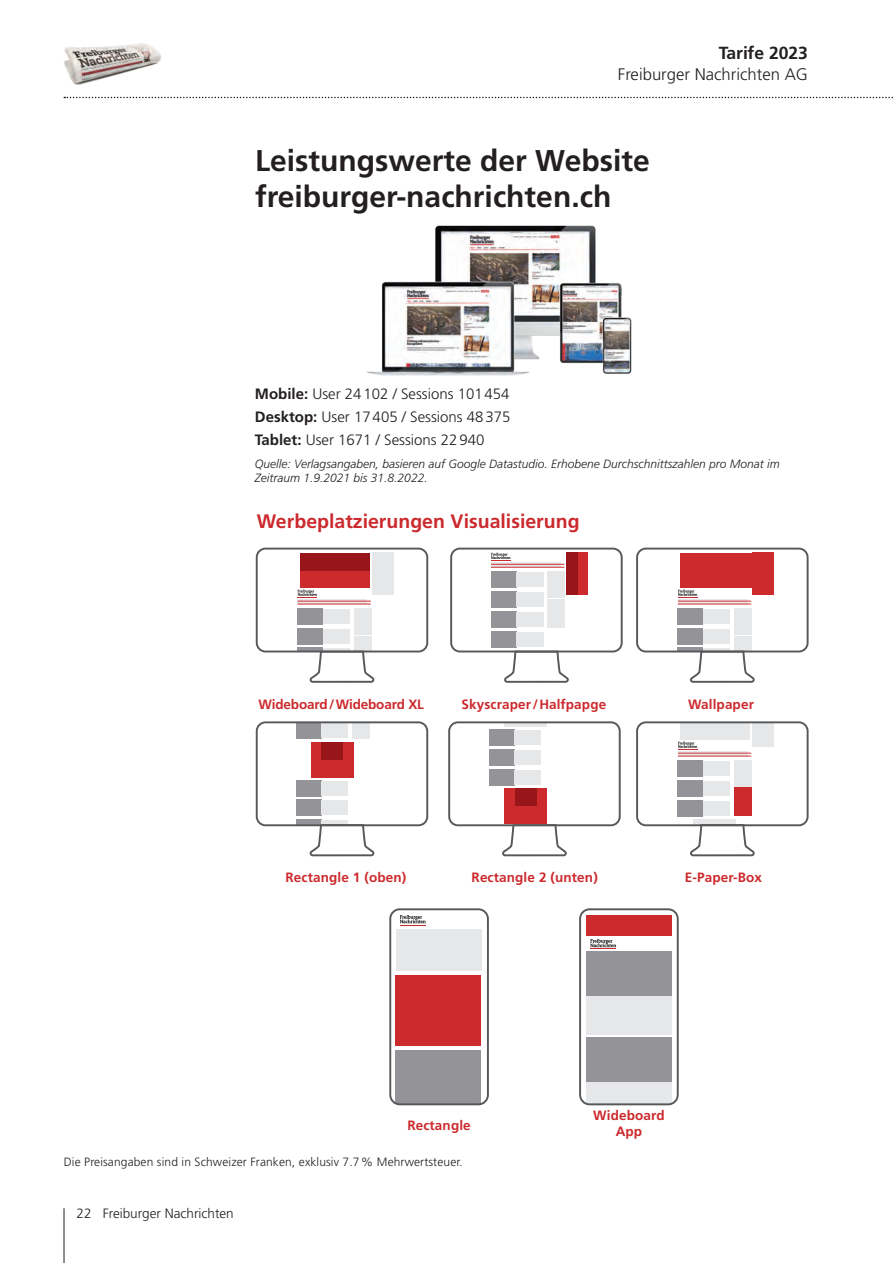
<style>
.page{position:relative;width:893px;height:1263px;background:#fff}
.page>*{position:absolute;margin:0;border:0;box-sizing:border-box;transform-origin:0 0}
.t1{font:700 30px/36px "Frutiger LT Pro";color:#231f20}
.t2{font:700 19.5px "Frutiger LT Pro";color:#cc2a2d}
.t3{font:700 17.55px "Frutiger LT Pro";color:#231f20}
.t4{font:300 16.65px "Frutiger LT Pro";color:#231f20}
.t5{font:300 15px/23px "Frutiger LT Pro";color:#231f20;text-align:justify}
.t6{font:700 13.5px/16.2px "Frutiger LT Pro";letter-spacing:.01em;color:#cc2a2d;text-align:center}
.t7{font:300 13.5px "Frutiger LT Pro";color:#231f20}
.t8{font:700 13.5px "Frutiger LT Pro";letter-spacing:-.01em;color:#cc2a2d}
.t9{font:italic 300 12px/14.4px "Frutiger LT Pro";color:#231f20}
.t10{font:300 12px "Frutiger LT Pro";letter-spacing:.01em;color:#231f20}
.s1{font-weight:700}
</style>
<div class="page">
<hr style="left:64px;top:1208px;width:1px;height:55px;background:#231f20">
<svg style="left:64px;top:97px;width:829px;height:1px"></svg>
<img style="left:64px;top:43px;width:98px;height:42px">
<img style="left:435px;top:225px;width:161px;height:135px">
<img style="left:367px;top:281px;width:163px;height:94px">
<img style="left:559px;top:282px;width:63px;height:82px">
<img style="left:601px;top:316px;width:31px;height:58px">
<div style="left:752px;top:553px;width:21px;height:42px;background:#cc2a2d"></div>
<div style="left:680px;top:553px;width:73px;height:35px;background:#cc2a2d"></div>
<div style="left:734px;top:636px;width:18px;height:16px;background:#e6e7e9"></div>
<hr style="left:678px;top:599px;width:69px;height:1px;background:#e6e7e9">
<hr style="left:678px;top:602px;width:69px;height:1px;background:#e6e7e9">
<hr style="left:678px;top:601px;width:73px;height:1px;background:#cc2a2d">
<hr style="left:678px;top:604px;width:73px;height:1px;background:#cc2a2d">
<svg style="left:678px;top:589px;width:19px;height:9px"></svg>
<div style="left:734px;top:608px;width:18px;height:26px;background:#e6e7e9"></div>
<div style="left:678px;top:608px;width:25px;height:16px;background:#939398"></div>
<div style="left:703px;top:609px;width:27px;height:14px;background:#e6e7e9"></div>
<div style="left:678px;top:628px;width:25px;height:16px;background:#939398"></div>
<div style="left:703px;top:628px;width:27px;height:15px;background:#e6e7e9"></div>
<hr style="left:678px;top:648px;width:25px;height:4px;background:#939398">
<hr style="left:703px;top:648px;width:27px;height:4px;background:#e6e7e9">
<div style="left:636px;top:548px;width:173px;height:104px;border:2px solid #57585a;border-radius:9px"></div>
<svg style="left:688px;top:650px;width:68px;height:33px"></svg>
<div style="left:567px;top:553px;width:21px;height:42px;background:#cc2a2d"></div>
<div style="left:566px;top:553px;width:12px;height:42px;background:#981519"></div>
<div style="left:450px;top:548px;width:173px;height:104px;border:2px solid #57585a;border-radius:9px"></div>
<svg style="left:502px;top:650px;width:68px;height:33px"></svg>
<div style="left:372px;top:553px;width:21px;height:42px;background:#e6e7e9"></div>
<div style="left:300px;top:570px;width:69px;height:18px;background:#cc2a2d"></div>
<div style="left:300px;top:553px;width:69px;height:17px;background:#981519"></div>
<div style="left:256px;top:548px;width:172px;height:104px;border:2px solid #57585a;border-radius:9px"></div>
<svg style="left:298px;top:589px;width:78px;height:94px"></svg>
<div style="left:352px;top:722px;width:18px;height:16px;background:#e6e7e9"></div>
<div style="left:296px;top:722px;width:25px;height:17px;background:#939398"></div>
<div style="left:321px;top:723px;width:27px;height:15px;background:#e6e7e9"></div>
<div style="left:296px;top:780px;width:25px;height:16px;background:#939398"></div>
<div style="left:296px;top:800px;width:25px;height:16px;background:#939398"></div>
<div style="left:296px;top:820px;width:25px;height:5px;background:#939398"></div>
<div style="left:311px;top:742px;width:42px;height:35px;background:#cc2a2d"></div>
<div style="left:322px;top:742px;width:21px;height:17px;background:#981519"></div>
<div style="left:256px;top:721px;width:172px;height:105px;border:2px solid #57585a;border-radius:9px"></div>
<svg style="left:308px;top:774px;width:68px;height:83px"></svg>
<div style="left:489px;top:729px;width:25px;height:16px;background:#939398"></div>
<div style="left:514px;top:730px;width:27px;height:15px;background:#e6e7e9"></div>
<div style="left:489px;top:749px;width:25px;height:16px;background:#939398"></div>
<div style="left:514px;top:750px;width:27px;height:14px;background:#e6e7e9"></div>
<div style="left:489px;top:769px;width:25px;height:16px;background:#939398"></div>
<div style="left:514px;top:769px;width:27px;height:15px;background:#e6e7e9"></div>
<hr style="left:504px;top:722px;width:42px;height:4px;background:#e6e7e9">
<div style="left:504px;top:788px;width:42px;height:35px;background:#cc2a2d"></div>
<div style="left:515px;top:788px;width:21px;height:18px;background:#981519"></div>
<div style="left:448px;top:721px;width:173px;height:105px;border:2px solid #57585a;border-radius:9px"></div>
<svg style="left:500px;top:823px;width:68px;height:34px"></svg>
<div style="left:752px;top:722px;width:21px;height:25px;background:#e6e7e9"></div>
<div style="left:680px;top:722px;width:70px;height:18px;background:#e6e7e9"></div>
<div style="left:734px;top:788px;width:18px;height:28px;background:#cc2a2d"></div>
<hr style="left:678px;top:751px;width:69px;height:1px;background:#e6e7e9">
<hr style="left:678px;top:754px;width:69px;height:1px;background:#e6e7e9">
<hr style="left:678px;top:753px;width:73px;height:1px;background:#cc2a2d">
<hr style="left:678px;top:756px;width:73px;height:1px;background:#cc2a2d">
<svg style="left:678px;top:742px;width:19px;height:8px"></svg>
<div style="left:734px;top:760px;width:18px;height:26px;background:#e6e7e9"></div>
<div style="left:678px;top:760px;width:25px;height:16px;background:#939398"></div>
<div style="left:703px;top:761px;width:27px;height:15px;background:#e6e7e9"></div>
<div style="left:678px;top:780px;width:25px;height:16px;background:#939398"></div>
<div style="left:703px;top:780px;width:27px;height:15px;background:#e6e7e9"></div>
<div style="left:678px;top:800px;width:25px;height:16px;background:#939398"></div>
<div style="left:703px;top:800px;width:27px;height:15px;background:#e6e7e9"></div>
<div style="left:693px;top:819px;width:42px;height:7px;background:#e6e7e9"></div>
<div style="left:636px;top:721px;width:173px;height:105px;border:2px solid #57585a;border-radius:9px"></div>
<svg style="left:688px;top:823px;width:68px;height:34px"></svg>
<div style="left:547px;top:599px;width:18px;height:28px;background:#e6e7e9"></div>
<hr style="left:491px;top:562px;width:70px;height:1px;background:#e6e7e9">
<hr style="left:491px;top:565px;width:70px;height:1px;background:#e6e7e9">
<hr style="left:491px;top:564px;width:73px;height:1px;background:#cc2a2d">
<hr style="left:491px;top:567px;width:73px;height:1px;background:#cc2a2d">
<svg style="left:491px;top:553px;width:19px;height:8px"></svg>
<div style="left:548px;top:571px;width:17px;height:27px;background:#e6e7e9"></div>
<div style="left:491px;top:571px;width:25px;height:17px;background:#939398"></div>
<div style="left:516px;top:572px;width:27px;height:15px;background:#e6e7e9"></div>
<div style="left:491px;top:591px;width:25px;height:16px;background:#939398"></div>
<div style="left:516px;top:592px;width:27px;height:15px;background:#e6e7e9"></div>
<div style="left:491px;top:611px;width:25px;height:16px;background:#939398"></div>
<div style="left:516px;top:612px;width:27px;height:15px;background:#e6e7e9"></div>
<div style="left:491px;top:631px;width:25px;height:17px;background:#939398"></div>
<div style="left:516px;top:632px;width:27px;height:15px;background:#e6e7e9"></div>
<svg style="left:590px;top:939px;width:26px;height:10px"></svg>
<div style="left:586px;top:952px;width:85px;height:44px;background:#939398"></div>
<div style="left:586px;top:996px;width:85px;height:38px;background:#e6e7e9"></div>
<div style="left:586px;top:1037px;width:85px;height:45px;background:#939398"></div>
<div style="left:586px;top:1082px;width:85px;height:23px;background:#e6e7e9"></div>
<div style="left:579px;top:908px;width:100px;height:197px;border:2px solid #57585a;border-radius:9px"></div>
<div style="left:587px;top:915px;width:85px;height:20px;background:#cc2a2d"></div>
<div style="left:395px;top:1051px;width:85px;height:53px;background:#939398"></div>
<svg style="left:400px;top:915px;width:26px;height:9px"></svg>
<div style="left:396px;top:929px;width:85px;height:41px;background:#e6e7e9"></div>
<div style="left:389px;top:908px;width:100px;height:197px;border:2px solid #57585a;border-radius:9px"></div>
<div style="left:396px;top:975px;width:85px;height:71px;background:#cc2a2d"></div>
<h3 class="t3" style="left:719px;top:43px;width:91px">Tarife 2023</h3>
<h3 class="t4" style="left:618px;top:64px;width:191px">Freiburger Nachrichten AG</h3>
<h1 class="t1" style="left:255px;top:143px;width:396px">Leistungswerte der Website freiburger-nachrichten.ch</h1>
<p class="t5" style="left:255px;top:382px;width:257px"><span class="s1">Mobile:</span> User 24102 / Sessions 101454<br><span class="s1">Desktop:</span> User 17405 / Sessions 48375<br><span class="s1">Tablet:</span> User 1671 / Sessions 22940</p>
<p class="t9" style="left:255px;top:456px;width:526px">Quelle: Verlagsangaben, basieren auf Google Datastudio. Erhobene Durchschnittszahlen pro Monat im<br>Zeitraum 1.9.2021 bis 31.8.2022.</p>
<h2 class="t2" style="left:257px;top:510px;width:324px">Werbeplatzierungen Visualisierung</h2>
<p class="t8" style="left:258px;top:696px;width:167px">Wideboard/Wideboard XL</p>
<p class="t6" style="left:461px;top:696px;width:146px">Skyscraper/Halfpapge</p>
<p class="t6" style="left:688px;top:696px;width:67px">Wallpaper</p>
<p class="t6" style="left:285px;top:869px;width:122px">Rectangle 1 (oben)</p>
<p class="t6" style="left:472px;top:869px;width:128px">Rectangle 2 (unten)</p>
<p class="t6" style="left:685px;top:869px;width:79px">E-Paper-Box</p>
<p class="t6" style="left:407px;top:1117px;width:65px">Rectangle</p>
<p class="t6" style="left:593px;top:1107px;width:73px">Wideboard<br>App</p>
<p class="t10" style="left:64px;top:1154px;width:400px">Die Preisangaben sind in Schweizer Franken, exklusiv 7.7% Mehrwertsteuer.</p>
<p class="t7" style="left:77px;top:1206px;width:159px">22 Freiburger Nachrichten</p>
</div>
